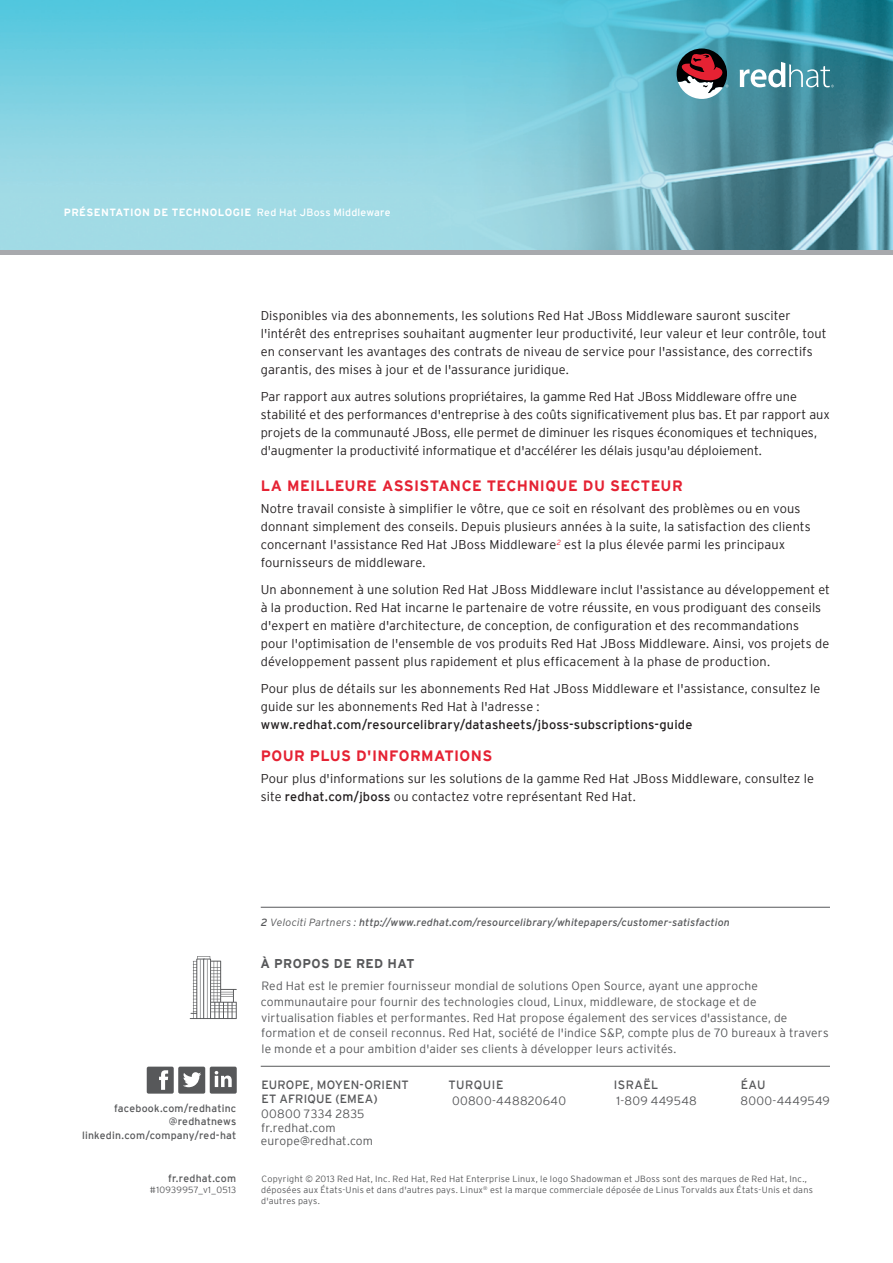
<style>
.page{position:relative;width:893px;height:1263px;background:#fff}
.page>*{position:absolute;margin:0;border:0;box-sizing:border-box;transform-origin:0 0}
.t1{font:700 15px "Interstate";letter-spacing:.025em;color:#e52233}
.t2{font:300 12.75px/18px "Interstate";letter-spacing:.01em;color:#231f20}
.t3{font:12.75px "Interstate";letter-spacing:.01em;color:#231f20}
.t4{font:700 12.75px "Interstate";letter-spacing:.035em;color:#57585a}
.t5{font:300 12px/15.8px "Interstate";letter-spacing:.015em;color:#57585a}
.t6{font:12px/13.5px "Interstate";letter-spacing:.02em;color:#57585a}
.t7{font:italic 10.5px "Interstate";letter-spacing:.015em;color:#57585a}
.t8{font:10.5px/13.5px "Interstate";letter-spacing:.02em;color:#57585a;text-align:right}
.t9{font:700 10.5px "Interstate";letter-spacing:.04em;color:#fff}
.t10{font:300 9px/11.2px "Interstate";letter-spacing:.025em;color:#57585a}
.s1{font-weight:400}
.s2{font-weight:300}
</style>
<div class="page">
<img style="left:0;top:0;width:893px;height:250px">
<svg style="left:147px;top:1067px;width:90px;height:27px"></svg>
<hr style="left:261px;top:1066px;width:569px;height:1px;background:#57585a">
<svg style="left:190px;top:956px;width:47px;height:63px"></svg>
<hr style="left:261px;top:907px;width:569px;height:1px;background:#57585a">
<svg style="left:740px;top:62px;width:94px;height:25px"></svg>
<svg style="left:677px;top:49px;width:51px;height:50px"></svg>
<div style="left:0;top:250px;width:893px;height:5px;background:#a8a9ad"></div>
<p class="t9" style="left:64px;top:206px;width:328px">PRÉSENTATION DE TECHNOLOGIE <span class="s1">Red Hat JBoss Middleware</span></p>
<p class="t2" style="left:261px;top:307px;width:567px">Disponibles via des abonnements, les solutions Red Hat JBoss Middleware sauront susciter l'intérêt des entreprises souhaitant augmenter leur productivité, leur valeur et leur contrôle, tout en conservant les avantages des contrats de niveau de service pour l'assistance, des correctifs garantis, des mises à jour et de l'assurance juridique.</p>
<p class="t2" style="left:261px;top:388px;width:571px">Par rapport aux autres solutions propriétaires, la gamme Red Hat JBoss Middleware offre une stabilité et des performances d'entreprise à des coûts significativement plus bas. Et par rapport aux projets de la communauté JBoss, elle permet de diminuer les risques économiques et techniques, d'augmenter la productivité informatique et d'accélérer les délais jusqu'au déploiement.</p>
<p class="t1" style="left:261px;top:477px;width:423px">LA MEILLEURE ASSISTANCE TECHNIQUE DU SECTEUR</p>
<p class="t2" style="left:261px;top:499px;width:552px">Notre travail consiste à simplifier le vôtre, que ce soit en résolvant des problèmes ou en vous donnant simplement des conseils. Depuis plusieurs années à la suite, la satisfaction des clients concernant l'assistance Red Hat JBoss Middleware<sup>2</sup> est la plus élevée parmi les principaux fournisseurs de middleware.</p>
<p class="t2" style="left:261px;top:580px;width:571px">Un abonnement à une solution Red Hat JBoss Middleware inclut l'assistance au développement et à la production. Red Hat incarne le partenaire de votre réussite, en vous prodiguant des conseils d'expert en matière d'architecture, de conception, de configuration et des recommandations<br>pour l'optimisation de l'ensemble de vos produits Red Hat JBoss Middleware. Ainsi, vos projets de développement passent plus rapidement et plus efficacement à la phase de production.</p>
<p class="t2" style="left:261px;top:679px;width:561px">Pour plus de détails sur les abonnements Red Hat JBoss Middleware et l'assistance, consultez le guide sur les abonnements Red Hat à l'adresse :</p>
<p class="t3" style="left:261px;top:717px;width:433px">www.redhat.com/resourcelibrary/datasheets/jboss-subscriptions-guide</p>
<p class="t1" style="left:261px;top:747px;width:233px">POUR PLUS D'INFORMATIONS</p>
<p class="t2" style="left:261px;top:769px;width:555px">Pour plus d'informations sur les solutions de la gamme Red Hat JBoss Middleware, consultez le site <span class="s1">redhat.com/jboss</span> ou contactez votre représentant Red Hat.</p>
<p class="t7" style="left:261px;top:915px;width:471px">2 <span class="s2">Velociti Partners :</span> http://www.redhat.com/resourcelibrary/whitepapers/customer-satisfaction</p>
<p class="t8" style="left:82px;top:1101px;width:156px">facebook.com/redhatinc @redhatnews linkedin.com/company/red-hat</p>
<p class="t8" style="left:168px;top:1171px;width:69px">fr.redhat.com</p>
<p class="t10" style="left:150px;top:1184px;width:88px">#10939957_v1_0513</p>
<p class="t4" style="left:260px;top:956px;width:156px">À PROPOS DE RED HAT</p>
<p class="t5" style="left:261px;top:978px;width:569px">Red Hat est le premier fournisseur mondial de solutions Open Source, ayant une approche communautaire pour fournir des technologies cloud, Linux, middleware, de stockage et de virtualisation fiables et performantes. Red Hat propose également des services d'assistance, de formation et de conseil reconnus. Red Hat, société de l'indice S&amp;P, compte plus de 70 bureaux à travers le monde et a pour ambition d'aider ses clients à développer leurs activités.</p>
<p class="t6" style="left:261px;top:1078px;width:149px;text-indent:49px">, Moyen-Orient et Afrique (EMEA)</p>
<p class="t5" style="left:261px;top:1107px;width:114px;line-height:13.5px">00800 7334 2835 fr.redhat.com europe@redhat.com</p>
<p class="t6" style="left:261px;top:1078px;width:25px">Europe</p>
<p class="t6" style="left:449px;top:1078px;width:56px">TURQUIE</p>
<p class="t5" style="left:452px;top:1093px;width:116px">00800-448820640</p>
<p class="t6" style="left:614px;top:1078px;width:46px">ISRAËL</p>
<p class="t5" style="left:616px;top:1093px;width:82px">1-809 449548</p>
<p class="t6" style="left:741px;top:1078px;width:24px">ÉAU</p>
<p class="t5" style="left:740px;top:1093px;width:91px">8000-4449549</p>
<p class="t10" style="left:261px;top:1173px;width:553px">Copyright © 2013 Red Hat, Inc. Red Hat, Red Hat Enterprise Linux, le logo Shadowman et JBoss sont des marques de Red Hat, Inc., déposées aux États-Unis et dans d'autres pays. Linux<sup>®</sup> est la marque commerciale déposée de Linus Torvalds aux États-Unis et dans d'autres pays.</p>
</div>
